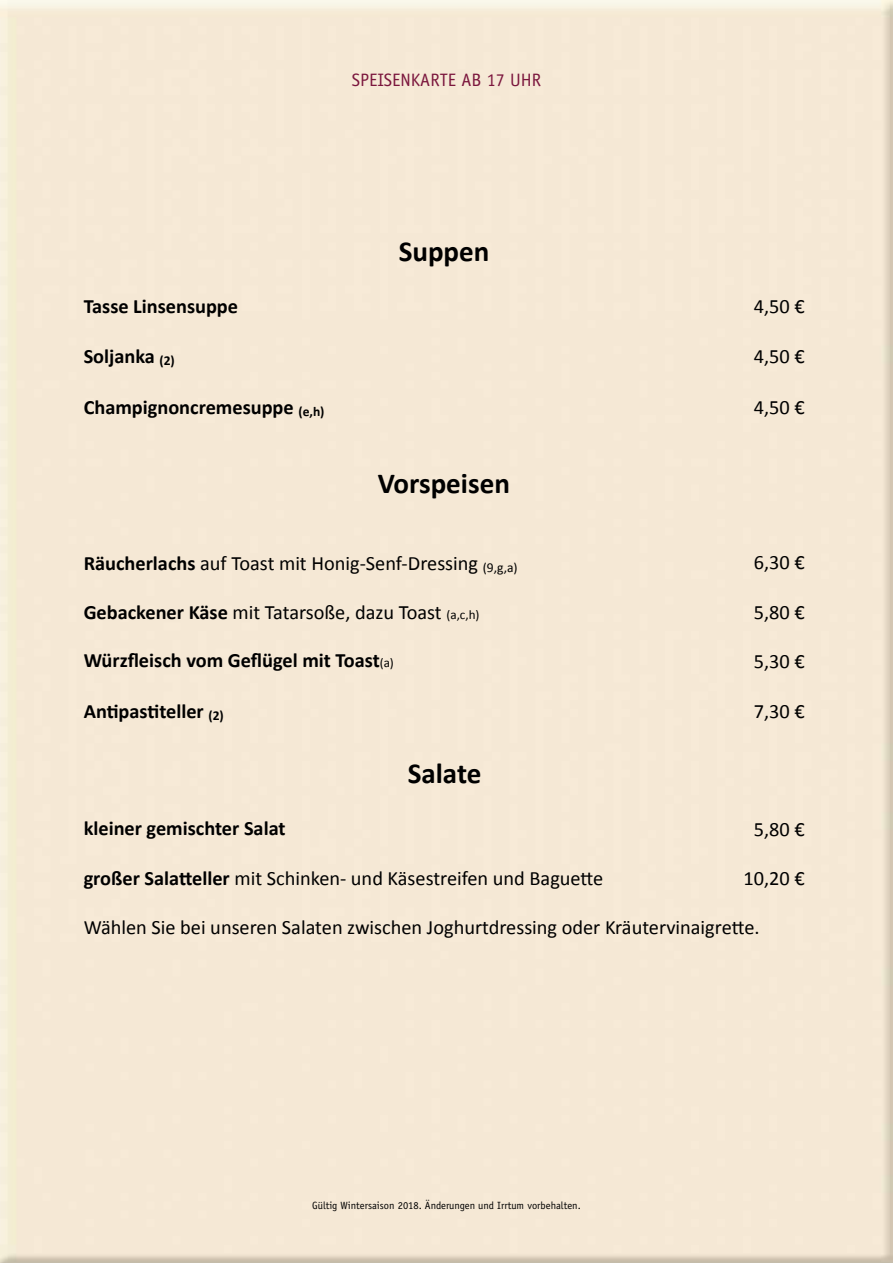
<style>
.page{position:relative;width:893px;height:1263px;background:#fff}
.page>*{position:absolute;margin:0;border:0;box-sizing:border-box;transform-origin:0 0}
.t1{font:700 29.1px "Calibri";color:#000}
.t2{font:20.4px "Calibri";color:#000}
.t3{font:700 20.4px "Calibri";color:#000}
.t4{font:18px "Officina Sans";color:#7b163d}
.t5{font:10.5px "Officina Sans";color:#000}
.s1{font-weight:700}
.s2{font-size:13.05px}
.s3{font-weight:400;font-size:13.05px}
</style>
<div class="page">
<div style="left:6px;top:219px;width:857px;height:849px;background:#f5e8d5"></div>
<p class="t4" style="left:352px;top:69px;width:191px">SPEISENKARTE AB 17 UHR</p>
<h1 class="t1" style="left:399px;top:233px;width:92px">Suppen</h1>
<p class="t3" style="left:84px;top:294px;width:156px">Tasse Linsensuppe</p>
<p class="t2" style="left:754px;top:293px;width:52px">4,50 €</p>
<p class="t3" style="left:84px;top:343px;width:93px">Soljanka <sub>(2)</sub></p>
<p class="t2" style="left:754px;top:344px;width:52px">4,50 €</p>
<p class="t3" style="left:84px;top:394px;width:242px">Champignoncremesuppe <sub>(e,h)</sub></p>
<p class="t2" style="left:754px;top:395px;width:52px">4,50 €</p>
<h1 class="t1" style="left:378px;top:466px;width:134px">Vorspeisen</h1>
<p class="t2" style="left:84px;top:550px;width:435px"><span class="s1">Räucherlachs</span> auf Toast mit Honig--‐Senf--‐Dressing <sub>(9,g,a)</sub></p>
<p class="t2" style="left:754px;top:550px;width:52px">6,30 €</p>
<p class="t2" style="left:84px;top:600px;width:397px"><span class="s1">Gebackener Käse</span> mit Tatarsoße, dazu Toast <span class="s2">(a,c,h)</span></p>
<p class="t2" style="left:754px;top:599px;width:52px">5,80 €</p>
<p class="t3" style="left:84px;top:648px;width:312px">Würzfleisch vom Geflügel mit Toast<span class="s3">(a)</span></p>
<p class="t2" style="left:754px;top:648px;width:52px">5,30 €</p>
<p class="t3" style="left:84px;top:699px;width:142px">AnJpasJteller <sub>(2)</sub></p>
<p class="t2" style="left:754px;top:699px;width:52px">7,30 €</p>
<h1 class="t1" style="left:408px;top:755px;width:75px">Salate</h1>
<p class="t3" style="left:84px;top:816px;width:203px">kleiner gemischter Salat</p>
<p class="t2" style="left:754px;top:816px;width:52px">5,80 €</p>
<p class="t2" style="left:84px;top:865px;width:521px"><span class="s1">großer SalaLeller</span> mit Schinken--‐ und Käsestreifen und BagueHe</p>
<p class="t2" style="left:744px;top:865px;width:63px">10,20 €</p>
<p class="t2" style="left:84px;top:915px;width:677px">Wählen Sie bei unseren Salaten zwischen Joghurtdressing oder KräutervinaigreHe.</p>
<p class="t5" style="left:312px;top:1199px;width:270px">Gültig Wintersaison 2018. Änderungen und Irrtum vorbehalten.</p>
</div>
